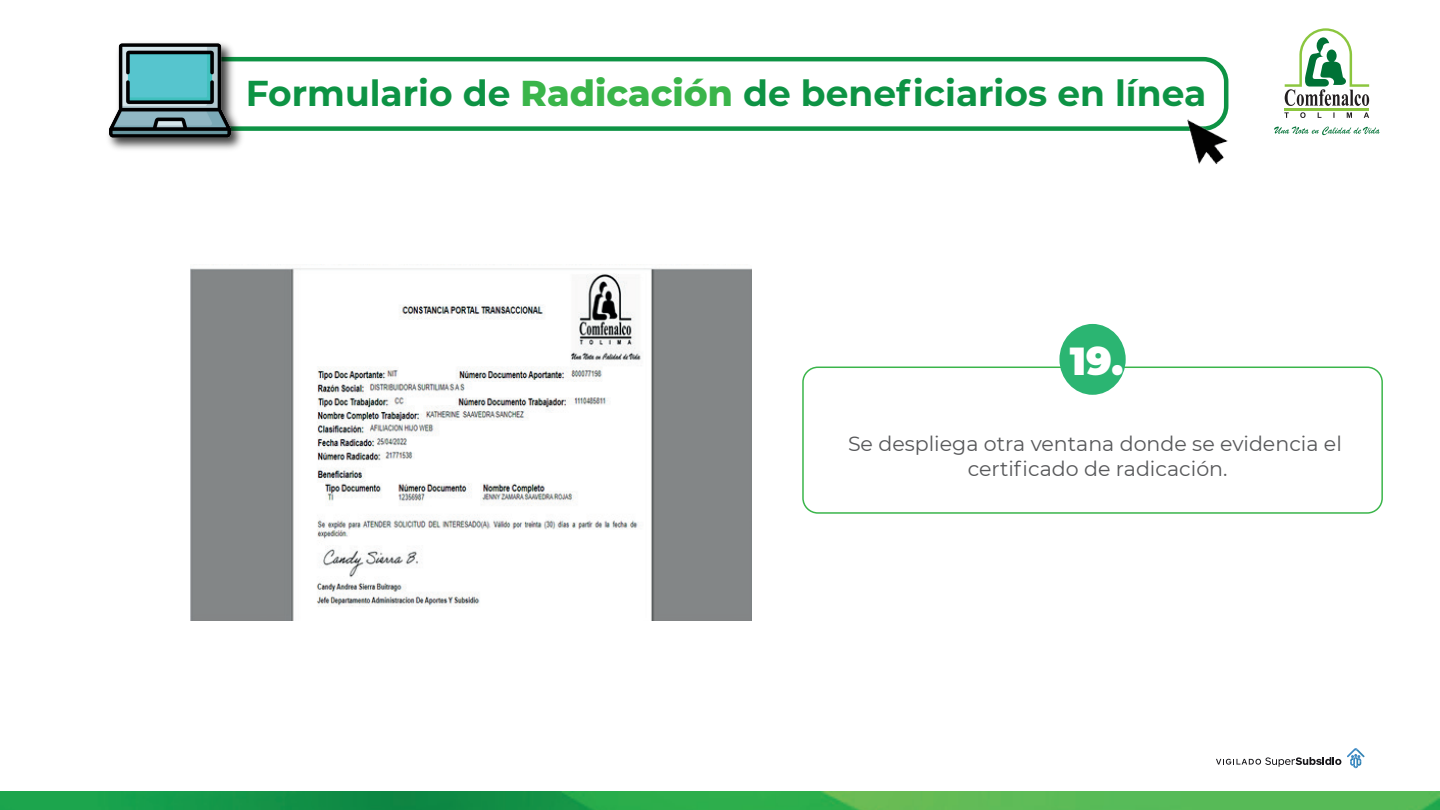
<style>
.page{position:relative;width:1440px;height:810px;background:#fff}
.page>*{position:absolute;margin:0;border:0;box-sizing:border-box;transform-origin:0 0}
.t1{font:900 39px "Montserrat";color:#fff}
.t2{font:700 36px "Montserrat";color:#0d9344}
.t3{font:20.55px/24.7px "Montserrat";color:#57585a;text-align:center}
.s1{font-weight:800;color:#3ab54a}
</style>
<div class="page">
<svg style="left:1274px;top:126px;width:106px;height:9px"></svg>
<svg style="left:1284px;top:112px;width:85px;height:6px"></svg>
<hr style="left:1285px;top:108px;width:84px;height:2px;background:#8bc63e">
<svg style="left:1285px;top:28px;width:84px;height:78px"></svg>
<svg style="left:1216px;top:757px;width:125px;height:10px"></svg>
<svg style="left:1347px;top:748px;width:17px;height:20px"></svg>
<img style="left:0;top:791px;width:1439px;height:19px">
<div style="left:802px;top:367px;width:581px;height:147px;border:2px solid #3ab54a;border-radius:15px"></div>
<div style="left:1059px;top:324px;width:67px;height:71px;background:#2bb572;border-radius:50%"></div>
<div style="left:183px;top:57px;width:1045px;height:74px;border:4px solid #0d9344;border-radius:23px"></div>
<img style="left:108px;top:49px;width:139px;height:100px">
<img style="left:109px;top:43px;width:122px;height:107px">
<img style="left:1180px;top:109px;width:49px;height:55px">
<img style="left:190px;top:264px;width:562px;height:356px">
<h2 class="t2" style="left:246px;top:68px;width:962px">Formulario de <span class="s1">Radicación</span> de beneficiarios en línea</h2>
<h1 class="t1" style="left:1070px;top:332px;width:55px">19.</h1>
<p class="t3" style="left:848px;top:431px;width:495px">Se despliega otra ventana donde se evidencia el certificado de radicación.</p>
</div>
